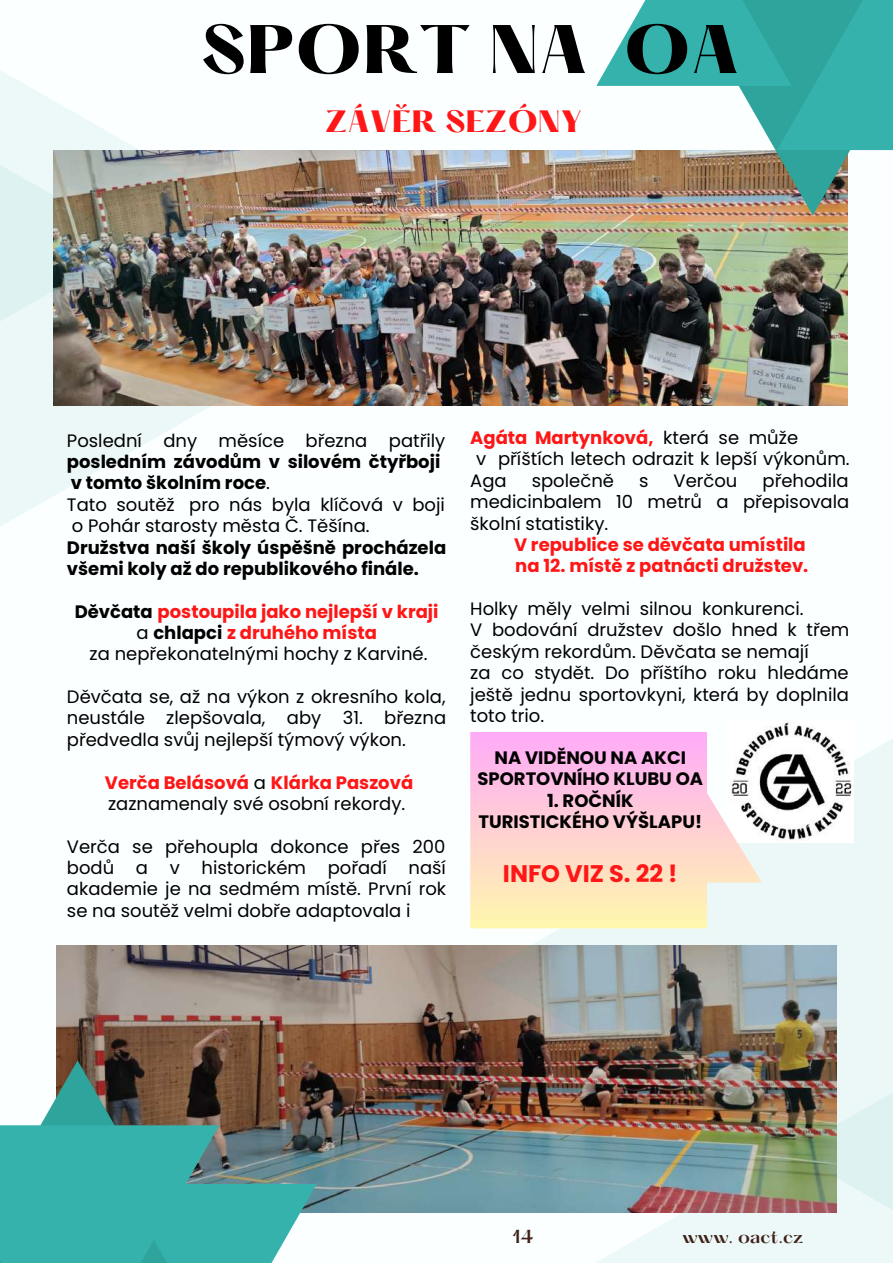
<style>
.page{position:relative;width:893px;height:1264px;background:#fff}
.page>*{position:absolute;margin:0;border:0;box-sizing:border-box;transform-origin:0 0}
.t1{font:800 60px "Hatton";color:#000}
.t2{font:800 27px "Hatton";color:#ff1616}
.t3{font:700 24px "Poppins";color:#ff1616}
.t4{font:18px/21.3px "Poppins";color:#000}
.t5{font:700 18px/21.3px "Poppins";color:#ff1616;text-align:center}
.t6{font:700 18px/21.3px "Poppins";color:#000;text-align:center}
.t7{font:600 16.5px "Hatton";color:#3f2118}
.s1{font-weight:700}
.s2{color:#000}
.s3{font-weight:400;color:#000}
.s4{font-weight:700;color:#ff1616}
</style>
<div class="page">
<div style="left:0;top:0;width:892px;height:1262px;background:#fbffff"></div>
<img style="left:317px;top:150px;width:530px;height:255px">
<img style="left:0;top:150px;width:317px;height:376px">
<img style="left:0;top:70px;width:220px;height:393px">
<img style="left:57px;top:945px;width:423px;height:267px">
<img style="left:480px;top:739px;width:412px;height:474px">
<img style="left:584px;top:879px;width:308px;height:383px">
<svg style="left:40px;top:1060px;width:185px;height:123px;background:#595f54"></svg>
<div style="left:0;top:1125px;width:219px;height:137px;background:#34b2ab"></div>
<div style="left:122px;top:1183px;width:195px;height:79px;background:#34b2ab"></div>
<img style="left:664px;top:86px;width:228px;height:129px">
<div style="left:777px;top:0;width:115px;height:150px;background:linear-gradient(to right,#2fa69f,#35b4ad)"></div>
<svg style="left:596px;top:0;width:195px;height:86px;background:#4cbab4"></svg>
<img style="left:761px;top:722px;width:92px;height:120px">
<svg style="left:470px;top:732px;width:291px;height:196px;background:#fbd5d6"></svg>
<h1 class="t1" style="left:201px;top:21px;width:540px">SPORT NA OA</h1>
<h2 class="t2" style="left:325px;top:109px;width:258px">ZÁVĚR SEZÓNY</h2>
<p class="t4" style="left:67px;top:430px;width:380px">Poslední dny měsíce března patřily</p>
<p class="t4" style="left:67px;top:451px;width:379px"><span class="s1">posledním závodům v silovém čtyřboji v tomto školním roce</span>.<br>Tato soutěž pro nás byla klíčová v boji o Pohár starosty města Č. Těšína.</p>
<p class="t6" style="left:67px;top:536px;width:381px;text-align:left">Družstva naší školy úspěšně procházela všemi koly až do republikového finále.</p>
<p class="t5" style="left:75px;top:600px;width:365px"><span class="s2">Děvčata</span> postoupila jako nejlepší v kraji <span class="s3">a</span> <span class="s2">chlapci</span> z druhého místa<br><span class="s3">za nepřekonatelnými hochy z Karviné.</span></p>
<p class="t4" style="left:67px;top:686px;width:381px;text-align:justify">Děvčata se, až na výkon z okresního kola, neustále zlepšovala, aby 31. března předvedla svůj nejlepší týmový výkon.</p>
<p class="t4" style="left:105px;top:771px;width:310px"><span class="s4">Verča Belásová</span> a <span class="s4">Klárka Paszová </span>zaznamenaly své osobní rekordy.</p>
<p class="t4" style="left:67px;top:835px;width:381px;text-align:justify">Verča se přehoupla dokonce přes 200 bodů a v historickém pořadí naší akademie je na sedmém místě. První rok se na soutěž velmi dobře adaptovala i</p>
<p class="t5" style="left:470px;top:427px;width:329px">Agáta Martynková, <span class="s3">která se může</span></p>
<p class="t4" style="left:476px;top:448px;width:375px">v příštích letech odrazit k lepší výkonům.</p>
<p class="t4" style="left:470px;top:470px;width:38px">Aga</p>
<p class="t4" style="left:531px;top:470px;width:84px">společně</p>
<p class="t4" style="left:639px;top:470px;width:11px">s</p>
<p class="t4" style="left:673px;top:470px;width:65px">Verčou</p>
<p class="t4" style="left:470px;top:470px;width:380px;text-align:justify;text-indent:292px">přehodila medicinbalem 10 metrů a přepisovala školní statistiky.</p>
<p class="t5" style="left:514px;top:534px;width:296px;text-align:left">V republice se děvčata umístila na 12. místě z patnácti družstev.</p>
<p class="t4" style="left:470px;top:598px;width:380px">Holky měly velmi silnou konkurenci.<br>V bodování družstev došlo hned k třem českým rekordům. Děvčata se nemají<br>za co stydět. Do příštího roku hledáme ještě jednu sportovkyni, která by doplnila toto trio.</p>
<p class="t6" style="left:477px;top:747px;width:227px">NA VIDĚNOU NA AKCI<br>SPORTOVNÍHO KLUBU OA</p>
<p class="t6" style="left:478px;top:789px;width:225px">1. ROČNÍK<br>TURISTICKÉHO VÝŠLAPU!</p>
<h3 class="t3" style="left:503px;top:856px;width:176px">INFO VIZ S. 22 !</h3>
<p class="t7" style="left:512px;top:1228px;width:23px">14</p>
<p class="t7" style="left:682px;top:1228px;width:123px">www. oact.cz</p>
</div>
